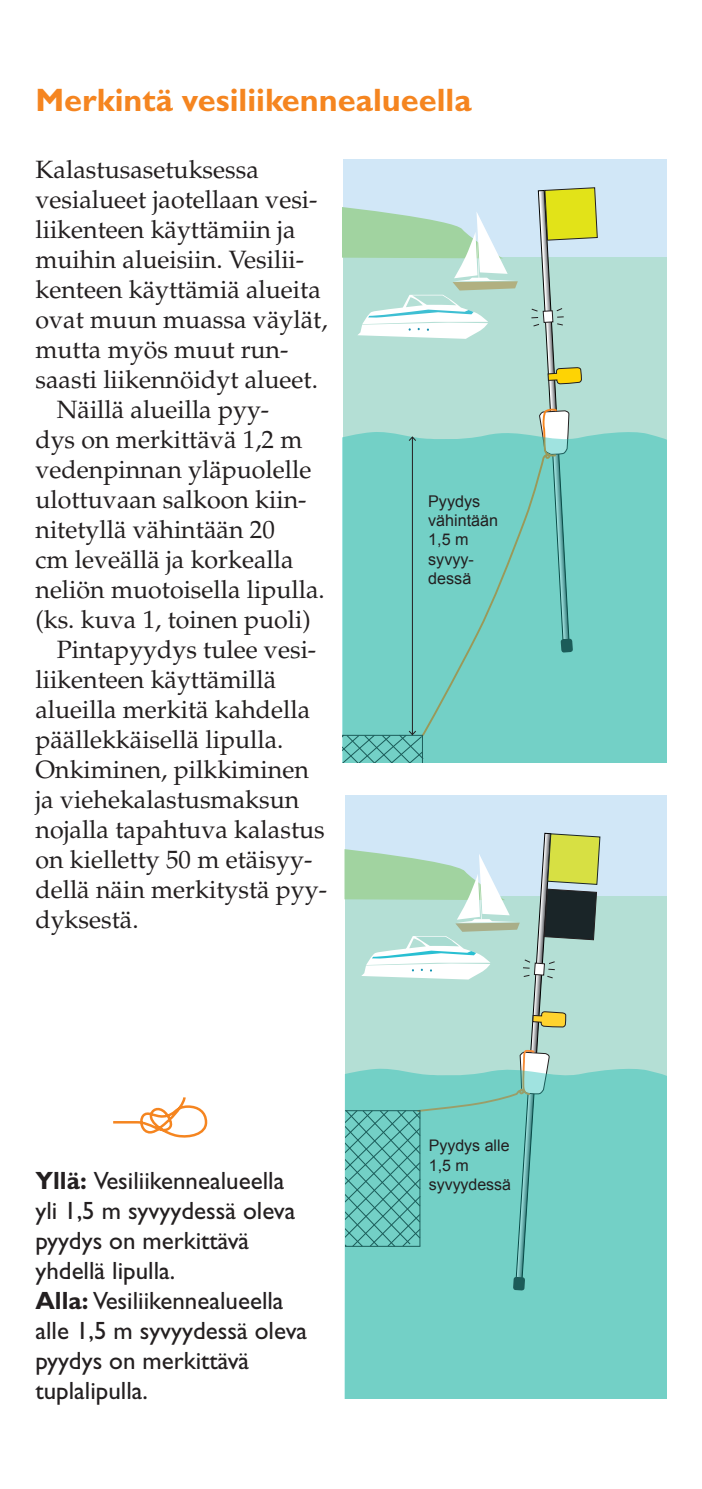
<style>
.page{position:relative;width:702px;height:1489px;background:#fff}
.page>*{position:absolute;margin:0;border:0;box-sizing:border-box;transform-origin:0 0}
.Otsikko_leipis{font:700 32.5px "Gill Sans Std";color:#f58520}
.Leipis{font:25px/30px "Palatino LT Std";color:#231f20}
.Leipis_eka_kpl{font:25px/30px "Palatino LT Std";color:#231f20}
.Kuvateksti{font:25px/30px "Gill Sans Std";color:#231f20}
.t1{font:16.25px/19.5px "Arial";color:#231f20}
.t2{font:16px/19.2px "Arial";color:#231f20}
.s1{font-weight:700}
</style>
<div class="page">
<div style="left:342px;top:159px;width:324px;height:483px;background:#d1e7f7"></div>
<div style="left:342px;top:258px;width:324px;height:504px;background:#b4dfd5"></div>
<div style="left:598px;top:432px;width:68px;height:330px;background:#73d0c6"></div>
<svg style="left:342px;top:187px;width:256px;height:575px"></svg>
<div style="left:344px;top:795px;width:322px;height:484px;background:#d1e7f7"></div>
<div style="left:344px;top:896px;width:322px;height:502px;background:#b4dfd5"></div>
<svg style="left:344px;top:832px;width:257px;height:235px"></svg>
<svg style="left:344px;top:1067px;width:322px;height:331px;background:#72cdc3"></svg>
<svg style="left:113px;top:1097px;width:95px;height:41px"></svg>
<p class="Otsikko_leipis" style="left:35px;top:80px;width:437px">Merkintä vesiliikennealueella</p>
<p class="Leipis_eka_kpl" style="left:35px;top:155px;width:293px">Kalastusasetuksessa vesialueet jaotellaan vesi&shy;liikenteen käyttämiin ja muihin alueisiin. Vesilii&shy;kenteen käyttämiä alueita ovat muun muassa väylät, mutta myös muut run&shy;saasti liikennöidyt alueet.</p>
<p class="Leipis" style="left:35px;top:395px;width:291px;text-indent:21px">Näillä alueilla pyy-<br>dys on merkittävä 1,2 m vedenpinnan yläpuolelle ulottuvaan salkoon kiin&shy;nitetyllä vähintään 20<br>cm leveällä ja korkealla neliön muotoisella lipulla. (ks. kuva 1, toinen puoli)</p>
<p class="Leipis" style="left:35px;top:635px;width:293px;text-indent:21px">Pintapyydys tulee vesi&shy;liikenteen käyttämillä alueilla merkitä kahdella päällekkäisellä lipulla.<br>Onkiminen, pilkkiminen ja viehekalastusmaksun nojalla tapahtuva kalastus on kielletty 50 m etäisyy&shy;dellä näin merkitystä pyy&shy;dyksestä.</p>
<p class="Kuvateksti" style="left:35px;top:1165px;width:262px"><span class="s1">Yllä:</span> Vesiliikennealueella yli 1,5 m syvyydessä oleva pyydys on merkittävä yhdellä lipulla.</p>
<p class="Kuvateksti" style="left:35px;top:1285px;width:273px"><span class="s1">Alla:</span> Vesiliikennealueella alle 1,5 m syvyydessä oleva pyydys on merkittävä tuplalipulla.</p>
<p class="t1" style="left:428px;top:491px;width:72px">Pyydys vähintään<br>1,5 m syvyy&shy;dessä</p>
<p class="t2" style="left:429px;top:1136px;width:84px">Pyydys alle<br>1,5 m syvyydessä</p>
</div>
